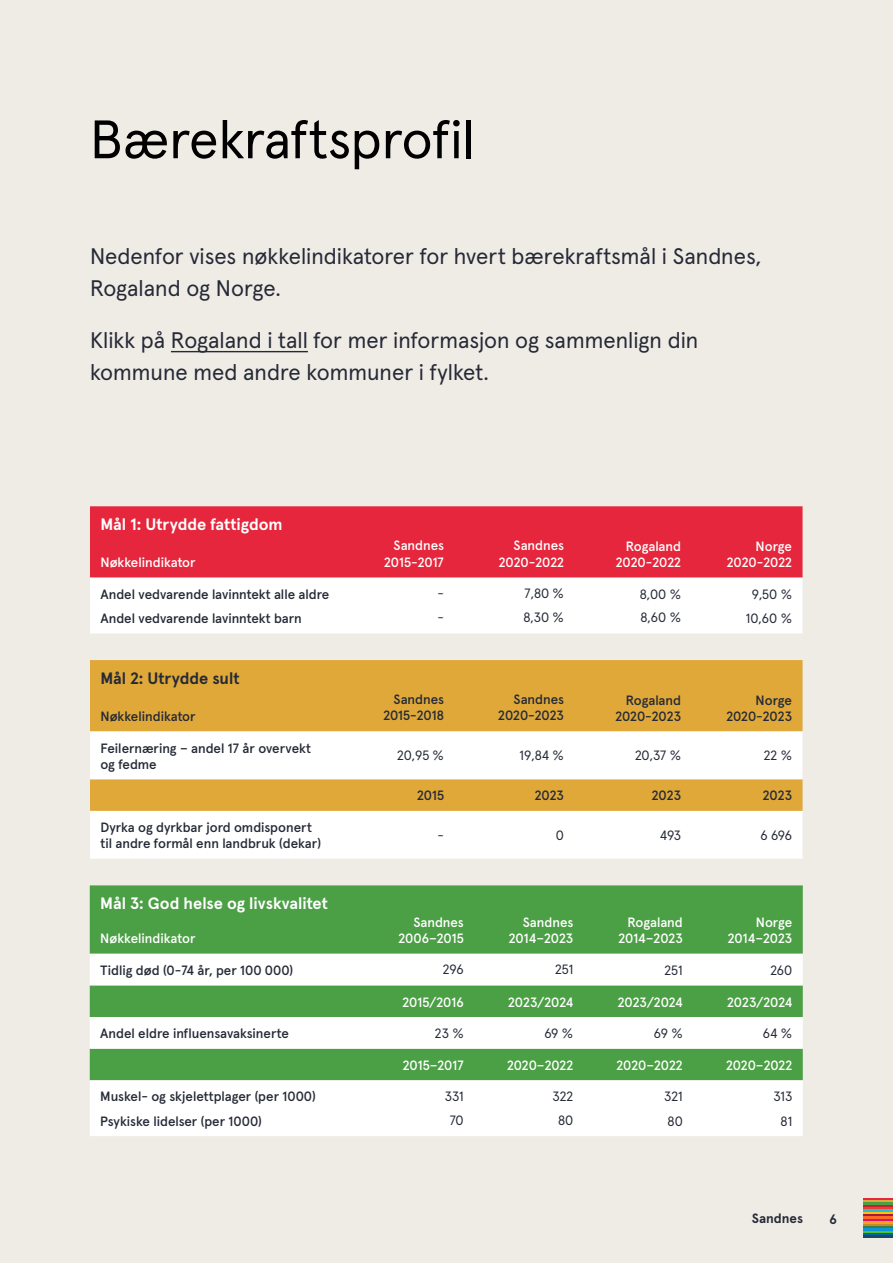
<style>
.page{position:relative;width:893px;height:1263px;background:#efece6}
.page>*{position:absolute;margin:0;border:0;box-sizing:border-box;transform-origin:0 0}
.t1{font:54px "Apercu";color:#000}
.Ingress_-_15_PT{font:22.5px/31.5px "Apercu";color:#262936}
.Tabell_tittel_neg{font:700 16.5px "Apercu";color:#fff}
.Tabell_tittel{font:700 16.5px "Apercu";color:#252a36}
.Tabell_innhold_venstre{font:500 13.5px/16.2px "Apercu";color:#252a36}
.Tabell_header_høyrestilt_neg{font:500 13.5px/16.2px "Apercu";color:#fff;text-align:right}
.Tabell_innhold_høyre{font:13.5px "Apercu";color:#252a36}
.Tabell_header_høyrestilt{font:500 13.5px/16.2px "Apercu";color:#252a36;text-align:right}
.Tabell_header_venstrestilt_neg{font:500 13.5px "Apercu";color:#fff}
.Tabell_header_venstrestilt{font:500 13.5px "Apercu";color:#252a36}
.t2{font:700 13.5px "Apercu";color:#252a36}
</style>
<div class="page">
<hr style="left:863px;top:1198px;width:30px;height:2px;background:#e5263c">
<hr style="left:863px;top:1200px;width:30px;height:2px;background:#dfa839">
<hr style="left:863px;top:1202px;width:30px;height:3px;background:#4b9f45">
<hr style="left:863px;top:1205px;width:30px;height:2px;background:#c5212e">
<hr style="left:863px;top:1207px;width:30px;height:3px;background:#ef3e2c">
<hr style="left:863px;top:1210px;width:30px;height:2px;background:#26bde3">
<hr style="left:863px;top:1212px;width:30px;height:2px;background:#fcc20a">
<hr style="left:863px;top:1214px;width:30px;height:3px;background:#a31a42">
<hr style="left:863px;top:1217px;width:30px;height:2px;background:#fc6926">
<hr style="left:863px;top:1219px;width:30px;height:2px;background:#de1266">
<hr style="left:863px;top:1221px;width:30px;height:3px;background:#fc9e24">
<hr style="left:863px;top:1224px;width:30px;height:2px;background:#bf8c2e">
<hr style="left:863px;top:1226px;width:30px;height:2px;background:#407d45">
<hr style="left:863px;top:1228px;width:30px;height:3px;background:#0a96d9">
<hr style="left:863px;top:1231px;width:30px;height:2px;background:#57bf2b">
<hr style="left:863px;top:1233px;width:30px;height:3px;background:#00699e">
<hr style="left:863px;top:1236px;width:30px;height:2px;background:#1a476b">
<div style="left:90px;top:506px;width:712px;height:72px;background:#e5263c"></div>
<div style="left:90px;top:578px;width:712px;height:55px;background:#fff"></div>
<div style="left:90px;top:660px;width:712px;height:71px;background:#dfa839"></div>
<svg style="left:90px;top:731px;width:712px;height:128px;background:#f6e9cd"></svg>
<div style="left:90px;top:885px;width:713px;height:69px;background:#4b9f45"></div>
<svg style="left:90px;top:954px;width:713px;height:182px;background:#c1ddbe"></svg>
<hr style="left:171px;top:351px;width:137px;height:1px;background:#262936">
<p class="t1" style="left:90px;top:98px;width:387px">Bærekraftsprofil</p>
<p class="Ingress_-_15_PT" style="left:90px;top:238px;width:673px">Nedenfor vises nøkkelindikatorer for hvert bærekraftsmål i Sandnes,<br>Rogaland og Norge.</p>
<p class="Ingress_-_15_PT" style="left:90px;top:322px;width:610px">Klikk på Rogaland i tall for mer informasjon og sammenlign din kommune med andre kommuner i fylket.</p>
<p class="Tabell_tittel_neg" style="left:100px;top:511px;width:184px">Mål 1: Utrydde fattigdom</p>
<p class="Tabell_header_venstrestilt_neg" style="left:100px;top:552px;width:97px">Nøkkelindikator</p>
<p class="Tabell_header_høyrestilt_neg" style="left:384px;top:536px;width:61px">Sandnes<br>2015-2017</p>
<p class="Tabell_header_høyrestilt_neg" style="left:499px;top:536px;width:67px">Sandnes<br>2020-2022</p>
<p class="Tabell_header_høyrestilt_neg" style="left:616px;top:537px;width:67px">Rogaland<br>2020-2022</p>
<p class="Tabell_header_høyrestilt_neg" style="left:727px;top:537px;width:67px">Norge<br>2020-2022</p>
<p class="Tabell_innhold_venstre" style="left:100px;top:585px;width:230px">Andel vedvarende lavinntekt alle aldre</p>
<p class="Tabell_innhold_høyre" style="left:438px;top:583px;width:8px">-</p>
<p class="Tabell_innhold_høyre" style="left:524px;top:583px;width:41px">7,80 %</p>
<p class="Tabell_innhold_høyre" style="left:640px;top:584px;width:43px">8,00 %</p>
<p class="Tabell_innhold_høyre" style="left:752px;top:584px;width:42px">9,50 %</p>
<p class="Tabell_innhold_venstre" style="left:100px;top:609px;width:203px">Andel vedvarende lavinntekt barn</p>
<p class="Tabell_innhold_høyre" style="left:438px;top:607px;width:8px">-</p>
<p class="Tabell_innhold_høyre" style="left:523px;top:607px;width:42px">8,30 %</p>
<p class="Tabell_innhold_høyre" style="left:640px;top:607px;width:42px">8,60 %</p>
<p class="Tabell_innhold_høyre" style="left:746px;top:608px;width:48px">10,60 %</p>
<p class="Tabell_tittel" style="left:100px;top:665px;width:140px">Mål 2: Utrydde sult</p>
<p class="Tabell_header_venstrestilt" style="left:100px;top:706px;width:97px">Nøkkelindikator</p>
<p class="Tabell_header_høyrestilt" style="left:383px;top:690px;width:62px">Sandnes<br>2015-2018</p>
<p class="Tabell_header_høyrestilt" style="left:498px;top:690px;width:67px">Sandnes<br>2020-2023</p>
<p class="Tabell_header_høyrestilt" style="left:615px;top:691px;width:67px">Rogaland<br>2020-2023</p>
<p class="Tabell_header_høyrestilt" style="left:726px;top:691px;width:67px">Norge<br>2020-2023</p>
<p class="Tabell_innhold_venstre" style="left:100px;top:738px;width:212px">Feilernæring – andel 17 år overvekt og fedme</p>
<p class="Tabell_innhold_høyre" style="left:397px;top:745px;width:48px">20,95 %</p>
<p class="Tabell_innhold_høyre" style="left:520px;top:745px;width:46px">19,84 %</p>
<p class="Tabell_innhold_høyre" style="left:635px;top:745px;width:48px">20,37 %</p>
<p class="Tabell_innhold_høyre" style="left:764px;top:745px;width:30px">22 %</p>
<p class="Tabell_header_høyrestilt" style="left:417px;top:786px;width:28px">2015</p>
<p class="Tabell_header_høyrestilt" style="left:535px;top:786px;width:31px">2023</p>
<p class="Tabell_header_høyrestilt" style="left:652px;top:786px;width:31px">2023</p>
<p class="Tabell_header_høyrestilt" style="left:763px;top:786px;width:31px">2023</p>
<p class="Tabell_innhold_venstre" style="left:100px;top:818px;width:222px">Dyrka og dyrkbar jord omdisponert til andre formål enn landbruk (dekar)</p>
<p class="Tabell_innhold_høyre" style="left:438px;top:824px;width:8px">-</p>
<p class="Tabell_innhold_høyre" style="left:556px;top:824px;width:10px">0</p>
<p class="Tabell_innhold_høyre" style="left:660px;top:824px;width:23px">493</p>
<p class="Tabell_innhold_høyre" style="left:760px;top:824px;width:33px">6 696</p>
<p class="Tabell_tittel_neg" style="left:100px;top:890px;width:229px">Mål 3: God helse og livskvalitet</p>
<p class="Tabell_header_venstrestilt_neg" style="left:100px;top:928px;width:97px">Nøkkelindikator</p>
<p class="Tabell_header_høyrestilt_neg" style="left:413px;top:912px;width:52px">Sandnes</p>
<p class="Tabell_header_høyrestilt_neg" style="left:399px;top:929px;width:67px">2006–2015</p>
<p class="Tabell_header_høyrestilt_neg" style="left:523px;top:912px;width:52px">Sandnes</p>
<p class="Tabell_header_høyrestilt_neg" style="left:509px;top:929px;width:66px">2014–2023</p>
<p class="Tabell_header_høyrestilt_neg" style="left:628px;top:913px;width:57px">Rogaland</p>
<p class="Tabell_header_høyrestilt_neg" style="left:618px;top:929px;width:66px">2014–2023</p>
<p class="Tabell_header_høyrestilt_neg" style="left:756px;top:913px;width:38px">Norge</p>
<p class="Tabell_header_høyrestilt_neg" style="left:728px;top:929px;width:66px">2014–2023</p>
<p class="Tabell_innhold_venstre" style="left:100px;top:961px;width:194px">Tidlig død (0-74 år, per 100 000)</p>
<p class="Tabell_innhold_høyre" style="left:443px;top:959px;width:23px">296</p>
<p class="Tabell_innhold_høyre" style="left:555px;top:959px;width:20px">251</p>
<p class="Tabell_innhold_høyre" style="left:664px;top:960px;width:20px">251</p>
<p class="Tabell_innhold_høyre" style="left:770px;top:960px;width:23px">260</p>
<p class="Tabell_header_høyrestilt_neg" style="left:402px;top:992px;width:63px">2015/2016</p>
<p class="Tabell_header_høyrestilt_neg" style="left:508px;top:992px;width:67px">2023/2024</p>
<p class="Tabell_header_høyrestilt_neg" style="left:618px;top:992px;width:67px">2023/2024</p>
<p class="Tabell_header_høyrestilt_neg" style="left:727px;top:992px;width:67px">2023/2024</p>
<p class="Tabell_innhold_venstre" style="left:100px;top:1024px;width:190px">Andel eldre influensavaksinerte</p>
<p class="Tabell_innhold_høyre" style="left:435px;top:1022px;width:30px">23 %</p>
<p class="Tabell_innhold_høyre" style="left:544px;top:1022px;width:30px">69 %</p>
<p class="Tabell_innhold_høyre" style="left:654px;top:1023px;width:30px">69 %</p>
<p class="Tabell_innhold_høyre" style="left:763px;top:1023px;width:31px">64 %</p>
<p class="Tabell_header_høyrestilt_neg" style="left:403px;top:1056px;width:62px">2015–2017</p>
<p class="Tabell_header_høyrestilt_neg" style="left:507px;top:1056px;width:68px">2020–2022</p>
<p class="Tabell_header_høyrestilt_neg" style="left:616px;top:1056px;width:68px">2020–2022</p>
<p class="Tabell_header_høyrestilt_neg" style="left:726px;top:1056px;width:68px">2020–2022</p>
<p class="Tabell_innhold_venstre" style="left:100px;top:1087px;width:217px">Muskel- og skjelettplager (per 1000)</p>
<p class="Tabell_innhold_høyre" style="left:445px;top:1086px;width:20px">331</p>
<p class="Tabell_innhold_høyre" style="left:552px;top:1086px;width:22px">322</p>
<p class="Tabell_innhold_høyre" style="left:664px;top:1086px;width:20px">321</p>
<p class="Tabell_innhold_høyre" style="left:773px;top:1086px;width:20px">313</p>
<p class="Tabell_innhold_venstre" style="left:100px;top:1111px;width:163px">Psykiske lidelser (per 1000)</p>
<p class="Tabell_innhold_høyre" style="left:450px;top:1110px;width:15px">70</p>
<p class="Tabell_innhold_høyre" style="left:558px;top:1110px;width:17px">80</p>
<p class="Tabell_innhold_høyre" style="left:667px;top:1110px;width:17px">80</p>
<p class="Tabell_innhold_høyre" style="left:780px;top:1110px;width:13px">81</p>
<p class="t2" style="left:752px;top:1208px;width:53px">Sandnes</p>
<p class="t2" style="left:829px;top:1209px;width:9px">6</p>
</div>
